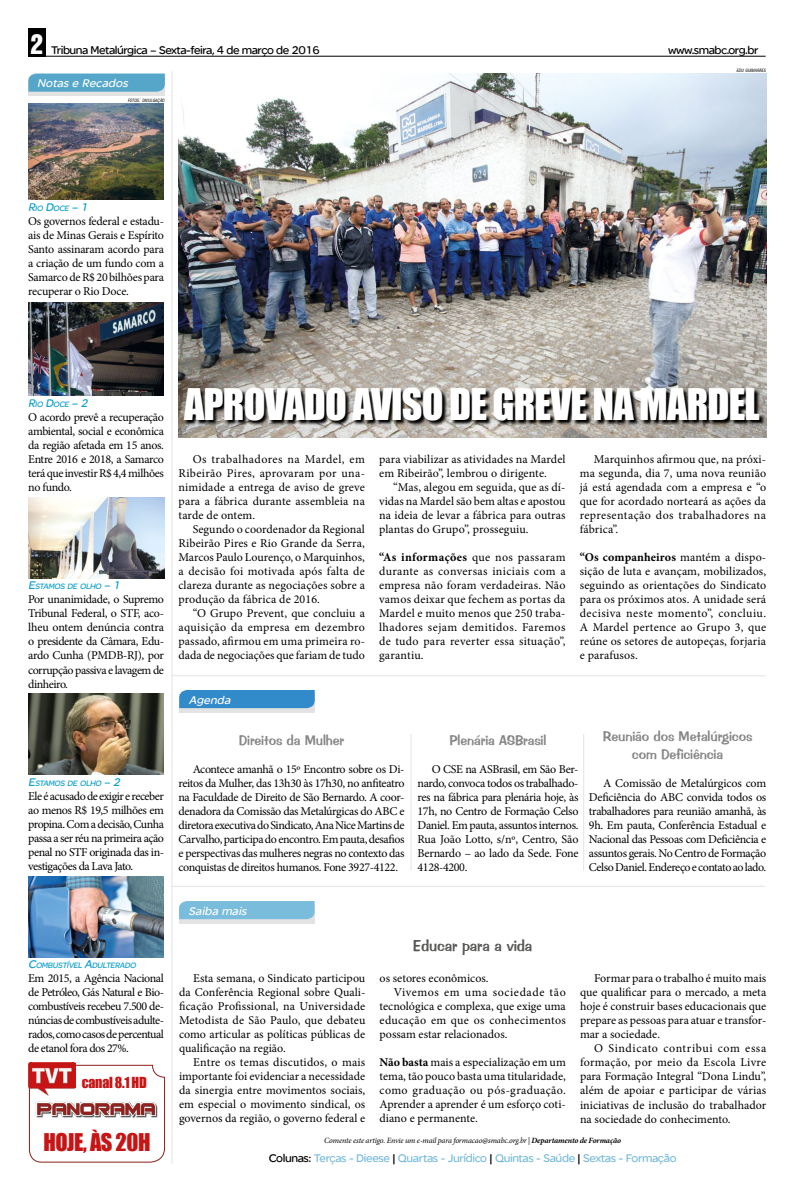
<style>
.page{position:relative;width:794px;height:1191px;background:#fff}
.page>*{position:absolute;margin:0;border:0;box-sizing:border-box;transform-origin:0 0}
.t1{font:40px "Impact";letter-spacing:-.02em;color:#fff}
.t2{font:22.4px "Impact";letter-spacing:-.02em;color:#c71516}
.t3{font:15.6px "Impress BT";letter-spacing:-.01em;color:#575756}
.t4{font:14px/18px "Impress BT";letter-spacing:-.01em;color:#878787;text-align:center}
.t5{font:14px "Impact";color:#c71516}
.t6{font:12px/14px "Minion Pro";color:#000;text-align:justify}
.t7{font:12px "SE Optimist Semi";letter-spacing:-.035em;color:#7abcdc}
.t8{font:12px "SE Optimist Semi";letter-spacing:-.04em;color:#000}
.t9{font:italic 12px "SE Optimist Semi";color:#fff}
.t10{font:12px "Minion Pro";letter-spacing:.025em;color:#000}
.t11{font:12px "Minion Pro";letter-spacing:.045em;color:#000}
.t12{font:italic 8.4px "SE Optimist Semi";color:#10a0cb}
.t13{font:italic 8px "Minion Pro";letter-spacing:-.015em;color:#000}
.t14{font:italic condensed 4.4px "Swiss 721 BT";color:#000}
.s1{font-family:"Helvetica Inserat";font-size:25px;color:#fff}
.s2{font-size:6.2px}
.s3{font-size:12px}
.s4{font-weight:700}
.s5{color:#000}
</style>
<div class="page">
<img style="left:179px;top:73px;width:587px;height:364px">
<div style="left:28px;top:78px;width:137px;height:18px;background:#e3e3e3"></div>
<svg style="left:28px;top:73px;width:137px;height:19px;background:#5eaacb"></svg>
<img style="left:28px;top:876px;width:135px;height:81px">
<img style="left:28px;top:302px;width:135px;height:94px">
<img style="left:28px;top:104px;width:135px;height:95px">
<img style="left:28px;top:693px;width:135px;height:81px">
<img style="left:28px;top:498px;width:136px;height:80px">
<svg style="left:28px;top:1064px;width:138px;height:99px"></svg>
<img style="left:29px;top:1062px;width:46px;height:33px">
<img style="left:33px;top:1099px;width:128px;height:19px">
<div style="left:28px;top:28px;width:17px;height:29px;background:#000"></div>
<hr style="left:28px;top:56px;width:737px;height:1px;background:#000">
<hr style="left:171px;top:71px;width:1px;height:1092px;background:#e3e3e3">
<svg style="left:184px;top:388px;width:581px;height:38px;background:#494743"></svg>
<hr style="left:171px;top:675px;width:594px;height:1px;background:#e3e3e3">
<hr style="left:171px;top:886px;width:594px;height:1px;background:#e3e3e3">
<hr style="left:410px;top:734px;width:1px;height:136px;background:#e3e3e3">
<hr style="left:583px;top:734px;width:1px;height:136px;background:#e3e3e3">
<svg style="left:179px;top:708px;width:136px;height:4px"></svg>
<div style="left:179px;top:690px;width:136px;height:18px;background:#318aca"></div>
<div style="left:179px;top:905px;width:136px;height:18px;background:linear-gradient(to right,#d8dfe2,#dae0e2)"></div>
<div style="left:179px;top:901px;width:136px;height:18px;background:#7abcdc"></div>
<p class="t8" style="left:31px;top:43px;width:291px"><span class="s1">2</span> Tribuna Metalúrgica – Sexta-feira, 4 de março de 2016</p>
<p class="t8" style="left:668px;top:43px;width:92px">www.smabc.org.br</p>
<p class="t9" style="left:37px;top:77px;width:95px">Notas e Recados</p>
<p class="t14" style="left:128px;top:98px;width:38px">FOTOS<span class="s2">:</span> DIVULGAÇÃO</p>
<p class="t14" style="left:736px;top:68px;width:31px">EDU GUIMARÃES</p>
<p class="t12" style="left:28px;top:204px;width:64px"><span class="s3">R</span>IO <span class="s3">D</span>OCE <span class="s3">– 1</span></p>
<p class="t6" style="left:28px;top:214px;width:137px">Os governos federal e estadu&shy;ais de Minas Gerais e Espírito Santo assinaram acordo para a criação de um fundo com a Samarco de R$ 20 bilhões para recuperar o Rio Doce.</p>
<p class="t12" style="left:28px;top:400px;width:64px"><span class="s3">R</span>IO <span class="s3">D</span>OCE <span class="s3">– 2</span></p>
<p class="t6" style="left:28px;top:410px;width:137px">O acordo prevê a recuperação ambiental, social e econômica da região afetada em 15 anos.<br>Entre 2016 e 2018, a Samarco terá que investir R$ 4,4 milhões no fundo.</p>
<p class="t12" style="left:28px;top:582px;width:96px"><span class="s3">E</span>STAMOS DE OLHO <span class="s3">– 1</span></p>
<p class="t6" style="left:28px;top:592px;width:137px">Por unanimidade, o Supremo Tribunal Federal, o STF, aco&shy;lheu ontem denúncia contra o presidente da Câmara, Edu&shy;ardo Cunha (PMDB-RJ), por corrupção passiva e lavagem de dinheiro.</p>
<p class="t12" style="left:28px;top:778px;width:96px"><span class="s3">E</span>STAMOS DE OLHO <span class="s3">– 2</span></p>
<p class="t6" style="left:28px;top:788px;width:137px">Ele é acusado de exigir e receber ao menos R$ 19,5 milhões em propina. Com a decisão, Cunha passa a ser réu na primeira ação penal no STF originada das in&shy;vestigações da Lava Jato.</p>
<p class="t12" style="left:28px;top:960px;width:111px"><span class="s3">C</span>OMBUSTÍVEL <span class="s3">A</span>DULTERADO</p>
<p class="t6" style="left:28px;top:970px;width:137px">Em 2015, a Agência Nacional de Petróleo, Gás Natural e Bio&shy;combustíveis recebeu 7.500 de&shy;núncias de combustíveis adulte&shy;rados, como casos de percentual de etanol fora dos 27%.</p>
<p class="t5" style="left:82px;top:1071px;width:66px">CANAL 8.1 HD</p>
<h2 class="t2" style="left:43px;top:1124px;width:108px">HOJE, ÀS 20H</h2>
<h1 class="t1" style="left:184px;top:373px;width:577px">APROVADO AVISO DE GREVE NA MARDEL</h1>
<p class="t6" style="left:178px;top:452px;width:188px;text-indent:14px">Os trabalhadores na Mardel, em Ribeirão Pires, aprovaram por una&shy;nimidade a entrega de aviso de greve para a fábrica durante assembleia na tarde de ontem.</p>
<p class="t6" style="left:178px;top:522px;width:188px;text-indent:14px">Segundo o coordenador da Regional Ribeirão Pires e Rio Grande da Serra, Marcos Paulo Lourenço, o Marquinhos, a decisão foi motivada após falta de clareza durante as negociações sobre a produção da fábrica de 2016.</p>
<p class="t6" style="left:178px;top:606px;width:188px;text-indent:14px">“O Grupo Prevent, que concluiu a aquisição da empresa em dezembro passado, afirmou em uma primeira ro&shy;dada de negociações que fariam de tudo</p>
<p class="t9" style="left:189px;top:693px;width:46px">Agenda</p>
<p class="t6" style="left:379px;top:452px;width:188px">para viabilizar as atividades na Mardel em Ribeirão”, lembrou o dirigente.</p>
<p class="t6" style="left:379px;top:480px;width:188px;text-indent:14px">“Mas, alegou em seguida, que as dí&shy;vidas na Mardel são bem altas e apostou na ideia de levar a fábrica para outras plantas do Grupo”, prosseguiu.</p>
<p class="t6" style="left:379px;top:550px;width:188px"><span class="s4">“As informações</span> que nos passaram durante as conversas iniciais com a empresa não foram verdadeiras. Não vamos deixar que fechem as portas da Mardel e muito menos que 250 traba&shy;lhadores sejam demitidos. Faremos de tudo para reverter essa situação”, garantiu.</p>
<p class="t6" style="left:580px;top:452px;width:188px;text-indent:14px">Marquinhos afirmou que, na próxi&shy;ma segunda, dia 7, uma nova reunião já está agendada com a empresa e “o que for acordado norteará as ações da representação dos trabalhadores na fábrica”.</p>
<p class="t6" style="left:580px;top:550px;width:188px"><span class="s4">“Os companheiros</span> mantém a dispo&shy;sição de luta e avançam, mobilizados, seguindo as orientações do Sindicato para os próximos atos. A unidade será decisiva neste momento”, concluiu.<br>A Mardel pertence ao Grupo 3, que reúne os setores de autopeças, forjaria e parafusos.</p>
<p class="t4" style="left:239px;top:731px;width:107px">Direitos da Mulher</p>
<p class="t6" style="left:178px;top:762px;width:228px;text-indent:14px">Acontece amanhã o 15º Encontro sobre os Di&shy;reitos da Mulher, das 13h30 às 17h30, no anfiteatro na Faculdade de Direito de São Bernardo. A coor&shy;denadora da Comissão das Metalúrgicas do ABC e diretora executiva do Sindicato, Ana Nice Martins de Carvalho, participa do encontro. Em pauta, desafios e perspectivas das mulheres negras no contexto das conquistas de direitos humanos. Fone 3927-4122.</p>
<p class="t4" style="left:449px;top:731px;width:98px">Plenária ASBrasil</p>
<p class="t6" style="left:417px;top:762px;width:162px;text-indent:14px">O CSE na ASBrasil, em São Ber&shy;nardo, convoca todos os trabalhado&shy;res na fábrica para plenária hoje, às 17h, no Centro de Formação Celso Daniel. Em pauta, assuntos internos.<br>Rua João Lotto, s/nº, Centro, São Bernardo – ao lado da Sede. Fone 4128-4200.</p>
<p class="t4" style="left:603px;top:727px;width:151px">Reunião dos Metalúrgicos com Deficiência</p>
<p class="t6" style="left:589px;top:776px;width:179px;text-indent:14px">A Comissão de Metalúrgicos com Deficiência do ABC convida todos os trabalhadores para reunião amanhã, às 9h. Em pauta, Conferência Estadual e Nacional das Pessoas com Deficiência e assuntos gerais. No Centro de Formação Celso Daniel. Endereço e contato ao lado.</p>
<p class="t9" style="left:188px;top:904px;width:62px">Saiba mais</p>
<p class="t3" style="left:413px;top:936px;width:121px">Educar para a vida</p>
<p class="t6" style="left:179px;top:971px;width:188px;text-indent:14px">Esta semana, o Sindicato participou da Conferência Regional sobre Quali&shy;ficação Profissional, na Universidade Metodista de São Paulo, que debateu como articular as políticas públicas de qualificação na região.</p>
<p class="t6" style="left:179px;top:1055px;width:188px;text-indent:14px">Entre os temas discutidos, o mais importante foi evidenciar a necessidade da sinergia entre movimentos sociais, em especial o movimento sindical, os governos da região, o governo federal e</p>
<p class="t6" style="left:379px;top:971px;width:111px">os setores econômicos.</p>
<p class="t11" style="left:394px;top:984px;width:174px">Vivemos em uma sociedade tão</p>
<p class="t6" style="left:379px;top:999px;width:188px">tecnológica e complexa, que exige uma</p>
<p class="t10" style="left:379px;top:1012px;width:188px">educação em que os conhecimentos</p>
<p class="t6" style="left:379px;top:1027px;width:129px">possam estar relacionados.</p>
<p class="t6" style="left:379px;top:1055px;width:188px"><span class="s4">Não basta</span> mais a especialização em um tema, tão pouco basta uma titularidade, como graduação ou pós-graduação.<br>Aprender a aprender é um esforço coti&shy;diano e permanente.</p>
<p class="t6" style="left:580px;top:971px;width:188px;text-indent:14px">Formar para o trabalho é muito mais que qualificar para o mercado, a meta hoje é construir bases educacionais que prepare as pessoas para atuar e transfor&shy;mar a sociedade.</p>
<p class="t6" style="left:580px;top:1041px;width:188px;text-indent:14px">O Sindicato contribui com essa formação, por meio da Escola Livre para Formação Integral “Dona Lindu”, além de apoiar e participar de várias iniciativas de inclusão do trabalhador na sociedade do conhecimento.</p>
<p class="t13" style="left:324px;top:1135px;width:298px">Comente este artigo. Envie um e-mail para formacao@smabc.org.br | <span class="s4">Departamento de Formação</span></p>
<p class="t7" style="left:269px;top:1151px;width:409px"><span class="s5">Colunas:</span> Terças - Dieese <span class="s5">|</span> Quartas - Jurídico <span class="s5">|</span> Quintas - Saúde <span class="s5">|</span> Sextas - Formação</p>
</div>
